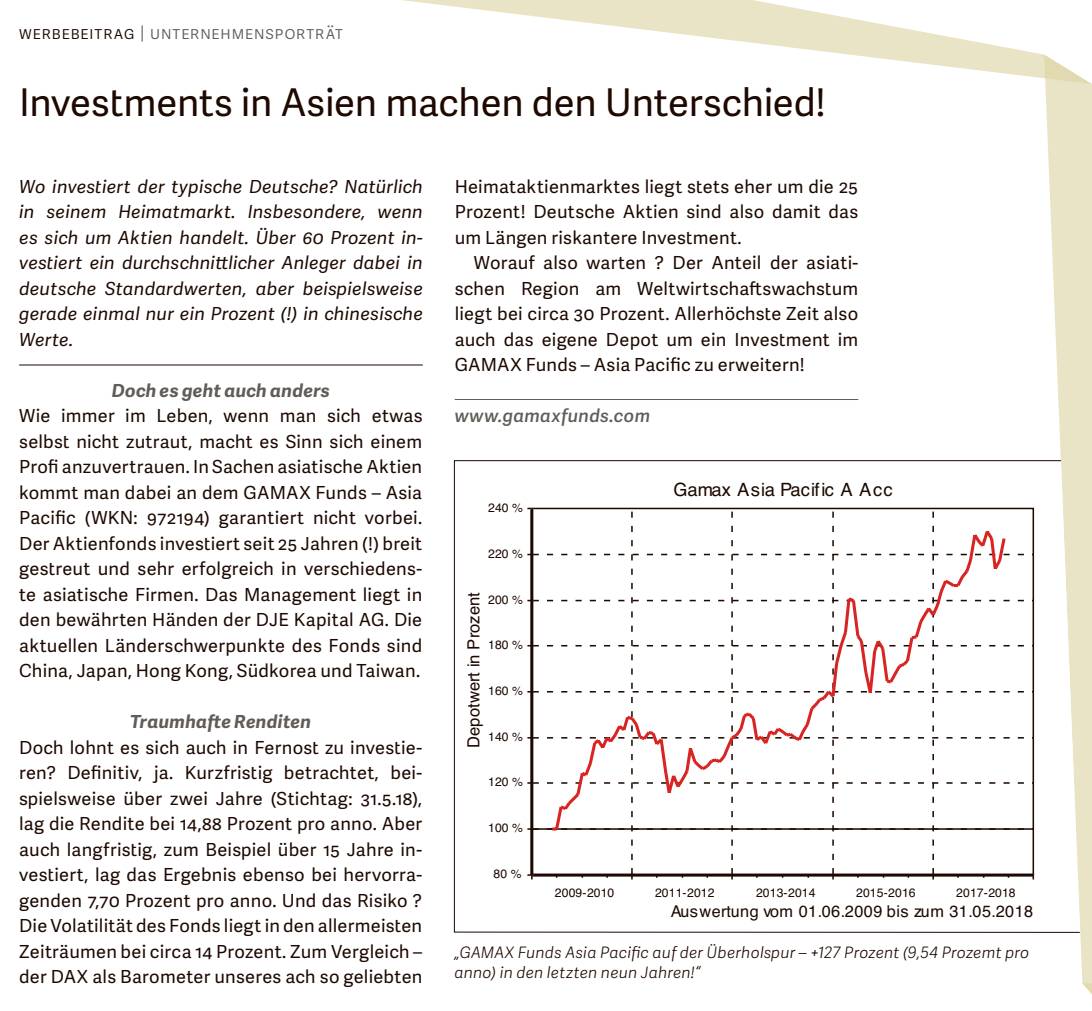
<style>
.page{position:relative;width:1092px;height:1011px;background:#fff}
.page>*{position:absolute;margin:0;border:0;box-sizing:border-box;transform-origin:0 0}
.t1{font:38.25px "Adelle Sans";letter-spacing:-.005em;color:#1d0900}
.t2{font:18.22px "Helvetica";letter-spacing:.005em;color:#1d0900}
.t3{font:18px/25.4px "Adelle Sans";letter-spacing:.015em;color:#1d0900;text-align:justify}
.t4{font:italic 18px/25.4px "Adelle Sans";letter-spacing:.015em;color:#1d0900;text-align:justify}
.t5{font:italic 700 18px "Adelle Sans";letter-spacing:.015em;color:#615c57}
.t6{font:300 18px "Adelle Sans";letter-spacing:.05em;color:#615c57}
.t7{font:italic 600 18px "Adelle Sans";letter-spacing:.015em;color:#615c57}
.t8{font:16.65px "Helvetica";color:#1d0900}
.t9{font:16.2px "Helvetica";letter-spacing:.025em;color:#1d0900}
.t10{font:italic 300 15.75px/20.2px "Adelle Sans";letter-spacing:.015em;color:#1d0900}
.t11{font:12.15px "Helvetica";letter-spacing:.005em;color:#1d0900}
.s1{color:#1d0900}
</style>
<div class="page">
<svg style="left:1045px;top:84px;width:46px;height:899px;fill:#eae4c6"></svg>
<svg style="left:402px;top:0;width:689px;height:84px"></svg>
<svg style="left:1082px;top:983px;width:9px;height:10px"></svg>
<hr style="left:19px;top:365px;width:404px;height:1px;background:#1d0900">
<hr style="left:454px;top:399px;width:404px;height:1px;background:#615c57">
<svg style="left:454px;top:460px;width:626px;height:473px"></svg>
<p class="t6" style="left:19px;top:20px;width:325px"><span class="s1">werbebeitrag</span> | unternehmensporträt</p>
<h1 class="t1" style="left:19px;top:75px;width:808px">Investments in Asien machen den Unterschied!</h1>
<p class="t4" style="left:19px;top:173px;width:405px">Wo investiert der typische Deutsche? Natürlich in seinem Heimatmarkt. Insbesondere, wenn es sich um Aktien handelt. Über 60 Prozent in&shy;vestiert ein durchschnittlicher Anleger dabei in deutsche Standardwerten, aber beispielsweise gerade einmal nur ein Prozent (!) in chinesische Werte.</p>
<p class="t5" style="left:112px;top:377px;width:220px">Doch es geht auch anders</p>
<p class="t3" style="left:19px;top:402px;width:405px">Wie immer im Leben, wenn man sich etwas selbst nicht zutraut, macht es Sinn sich einem Profi anzuvertrauen. In Sachen asiatische Aktien kommt man dabei an dem GAMAX Funds – Asia Pacific (WKN: 972194) garantiert nicht vorbei.<br>Der Aktienfonds investiert seit 25 Jahren (!) breit gestreut und sehr erfolgreich in verschiedens&shy;te asiatische Firmen. Das Management liegt in den bewährten Händen der DJE Kapital AG. Die aktuellen Länderschwerpunkte des Fonds sind China, Japan, Hong Kong, Südkorea und Taiwan.</p>
<p class="t5" style="left:130px;top:709px;width:182px">Traumhafte Renditen</p>
<p class="t3" style="left:19px;top:734px;width:405px">Doch lohnt es sich auch in Fernost zu investie&shy;ren? Definitiv, ja. Kurzfristig betrachtet, bei&shy;spielsweise über zwei Jahre (Stichtag: 31.5.18), lag die Rendite bei 14,88 Prozent pro anno. Aber auch langfristig, zum Beispiel über 15 Jahre in&shy;vestiert, lag das Ergebnis ebenso bei hervorra&shy;genden 7,70 Prozent pro anno. Und das Risiko ?<br>Die Volatilität des Fonds liegt in den allermeisten Zeiträumen bei circa 14 Prozent. Zum Vergleich – der DAX als Barometer unseres ach so geliebten</p>
<p class="t3" style="left:454px;top:173px;width:405px">Heimataktienmarktes liegt stets eher um die 25<br>Prozent! Deutsche Aktien sind also damit das um Längen riskantere Investment.</p>
<p class="t3" style="left:454px;top:249px;width:405px;text-indent:19px">Worauf also warten ? Der Anteil der asiati&shy;schen Region am Weltwirtschaftswachstum liegt bei circa 30 Prozent. Allerhöchste Zeit also auch das eigene Depot um ein Investment im GAMAX Funds – Asia Pacific zu erweitern!</p>
<p class="t7" style="left:454px;top:403px;width:197px">www.gamaxfunds.com</p>
<p class="t11" style="left:488px;top:498px;width:36px">240 %</p>
<p class="t11" style="left:488px;top:544px;width:36px">220 %</p>
<p class="t11" style="left:488px;top:590px;width:36px">200 %</p>
<p class="t11" style="left:488px;top:635px;width:36px">180 %</p>
<p class="t11" style="left:488px;top:681px;width:36px">160 %</p>
<p class="t11" style="left:488px;top:727px;width:36px">140 %</p>
<p class="t11" style="left:488px;top:773px;width:36px">120 %</p>
<p class="t11" style="left:488px;top:819px;width:36px">100 %</p>
<p class="t11" style="left:493px;top:865px;width:29px">80 %</p>
<p class="t8" style="left:460px;top:748px;width:157px;rotate:-90deg">Depotwert in Prozent</p>
<p class="t2" style="left:673px;top:475px;width:220px">Gamax Asia Pacific A Acc</p>
<p class="t11" style="left:555px;top:883px;width:61px">2009-2010</p>
<p class="t11" style="left:655px;top:883px;width:61px">2011-2012</p>
<p class="t11" style="left:756px;top:883px;width:61px">2013-2014</p>
<p class="t11" style="left:856px;top:883px;width:61px">2015-2016</p>
<p class="t11" style="left:956px;top:883px;width:61px">2017-2018</p>
<p class="t9" style="left:671px;top:899px;width:364px">Auswertung vom 01.06.2009 bis zum 31.05.2018</p>
<p class="t10" style="left:454px;top:942px;width:576px">„GAMAX Funds Asia Pacific auf der Überholspur – +127 Prozent (9,54 Prozemt pro anno) in den letzten neun Jahren!“</p>
</div>
